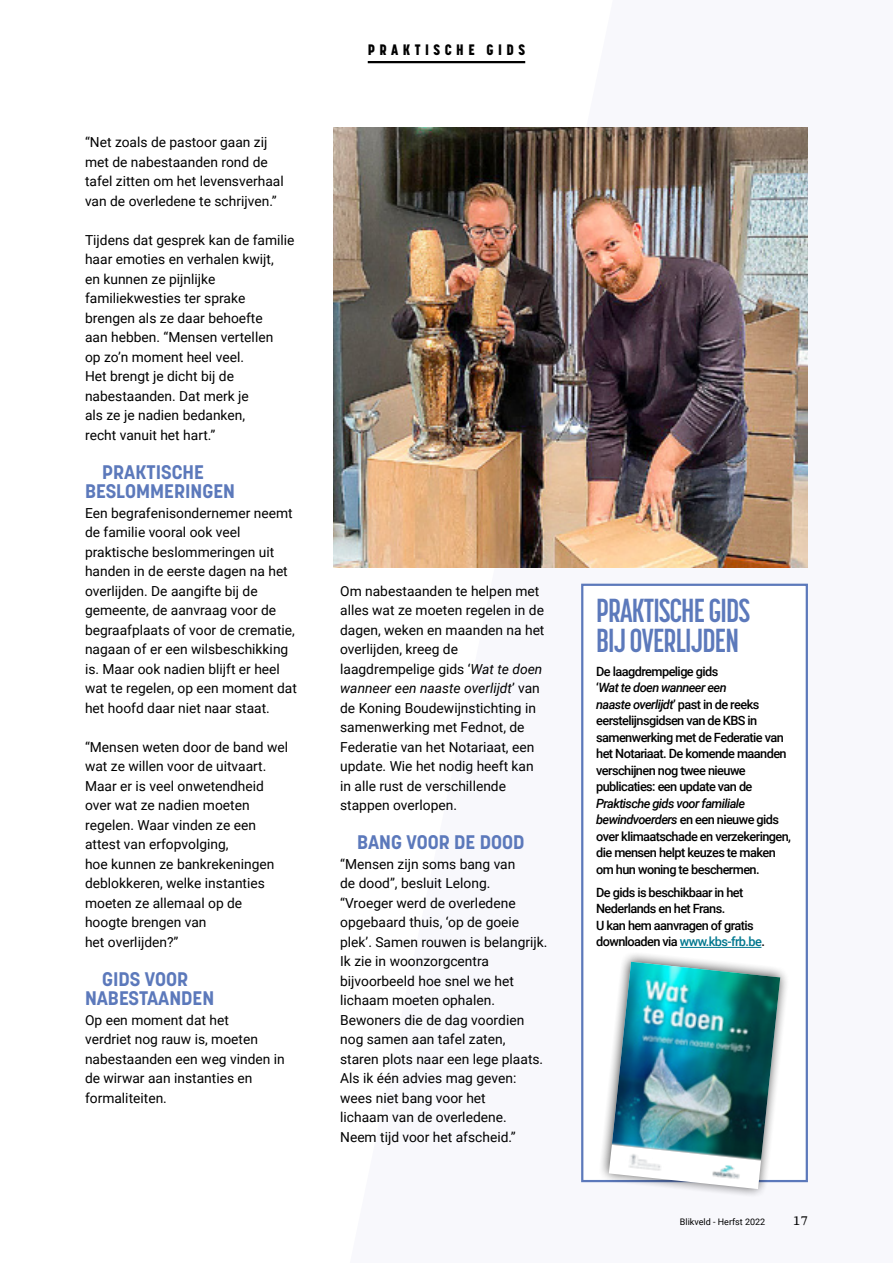
<style>
.page{position:relative;width:893px;height:1263px;background:#fff}
.page>*{position:absolute;margin:0;border:0;box-sizing:border-box;transform-origin:0 0}
.t1{font:700 33px/30px "Korolev Compressed";letter-spacing:-.025em;color:#5c79bb}
.t2{font:700 19.5px/19.5px "Korolev";color:#5c79bb}
.t3{font:800 15px "Korolev Condensed";letter-spacing:.3em;color:#000}
.t4{font:15px "Neuton";color:#000}
.t5{font:13.8px/19.5px "Roboto";color:#000}
.t6{font:500 12.75px/16.5px "Roboto";letter-spacing:-.045em;color:#000}
.t7{font:9px "Roboto";color:#000}
.s1{font-style:italic}
.s2{color:#00778e}
</style>
<div class="page">
<hr style="left:368px;top:61px;width:157px;height:2px;background:#000">
<img style="left:333px;top:128px;width:475px;height:440px">
<hr style="left:680px;top:947px;width:81px;height:1px;background:#00778e">
<div style="left:581px;top:584px;width:227px;height:598px;border:2px solid #5c79bb"></div>
<svg style="left:597px;top:954px;width:196px;height:243px"></svg>
<img style="left:609px;top:962px;width:171px;height:227px">
<p class="t5" style="left:85px;top:132px;width:200px">“Net zoals de pastoor gaan zij met de nabestaanden rond de tafel zitten om het levensverhaal van de overledene te schrijven.”</p>
<p class="t5" style="left:85px;top:229px;width:211px">Tijdens dat gesprek kan de familie haar emoties en verhalen kwijt,<br>en kunnen ze pijnlijke familiekwesties ter sprake brengen als ze daar behoefte<br>aan hebben. “Mensen vertellen<br>op zo’n moment heel veel.<br>Het brengt je dicht bij de nabestaanden. Dat merk je<br>als ze je nadien bedanken,<br>recht vanuit het hart.”</p>
<h2 class="t2" style="left:85px;top:462px;width:152px;text-indent:17px">PRAKTISCHE<br>BESLOMMERINGEN</h2>
<p class="t5" style="left:85px;top:502px;width:213px">Een begrafenisondernemer neemt de familie vooral ook veel praktische beslommeringen uit handen in de eerste dagen na het overlijden. De aangifte bij de gemeente, de aanvraag voor de begraafplaats of voor de crematie, nagaan of er een wilsbeschikking is. Maar ook nadien blijft er heel wat te regelen, op een moment dat het hoofd daar niet naar staat.</p>
<p class="t5" style="left:85px;top:736px;width:205px">“Mensen weten door de band wel wat ze willen voor de uitvaart.<br>Maar er is veel onwetendheid over wat ze nadien moeten regelen. Waar vinden ze een attest van erfopvolging,<br>hoe kunnen ze bankrekeningen deblokkeren, welke instanties moeten ze allemaal op de hoogte brengen van<br>het overlijden?”</p>
<h2 class="t2" style="left:85px;top:969px;width:131px;text-align:center">GIDS VOOR<br>NABESTAANDEN</h2>
<p class="t5" style="left:85px;top:1009px;width:201px">Op een moment dat het<br>verdriet nog rauw is, moeten nabestaanden een weg vinden in de wirwar aan instanties en formaliteiten.</p>
<p class="t3" style="left:368px;top:40px;width:159px">PRAKTISCHE GIDS</p>
<p class="t5" style="left:340px;top:580px;width:206px">Om nabestaanden te helpen met alles wat ze moeten regelen in de dagen, weken en maanden na het overlijden, kreeg de laagdrempelige gids ‘<span class="s1">Wat te doen wanneer een naaste overlijdt</span>’ van de Koning Boudewijnstichting in samenwerking met Fednot, de<br>Federatie van het Notariaat, een update. Wie het nodig heeft kan in alle rust de verschillende stappen overlopen.</p>
<h2 class="t2" style="left:357px;top:832px;width:169px">BANG VOOR DE DOOD</h2>
<p class="t5" style="left:340px;top:853px;width:209px">“Mensen zijn soms bang van<br>de dood”, besluit Lelong.<br>“Vroeger werd de overledene opgebaard thuis, ‘op de goeie plek’. Samen rouwen is belangrijk.<br>Ik zie in woonzorgcentra bijvoorbeeld hoe snel we het lichaam moeten ophalen.<br>Bewoners die de dag voordien nog samen aan tafel zaten, staren plots naar een lege plaats.<br>Als ik één advies mag geven: wees niet bang voor het<br>lichaam van de overledene.<br>Neem tijd voor het afscheid.”</p>
<h1 class="t1" style="left:596px;top:595px;width:155px">PRAKTISCHE GIDS<br>BIJ OVERLIJDEN</h1>
<p class="t6" style="left:596px;top:662px;width:192px">De laagdrempelige gids<br>‘<span class="s1">Wat te doen wanneer een<br>naaste overlijdt</span>’ past in de reeks eerstelijnsgidsen van de KBS in samenwerking met de Federatie van het Notariaat. De komende maanden verschijnen nog twee nieuwe publicaties: een update van de</p>
<p class="t6" style="left:596px;top:794px;width:196px"><span class="s1">Praktische gids voor familiale bewindvoerders</span> en een nieuwe gids over klimaatschade en verzekeringen, die mensen helpt keuzes te maken om hun woning te beschermen.</p>
<p class="t6" style="left:596px;top:884px;width:170px">De gids is beschikbaar in het<br>Nederlands en het Frans.<br>U kan hem aanvragen of gratis downloaden via <span class="s2">www.kbs-frb.be</span>.</p>
<p class="t7" style="left:680px;top:1215px;width:87px">Blikveld - Herfst 2022</p>
<p class="t4" style="left:793px;top:1211px;width:16px">17</p>
</div>
